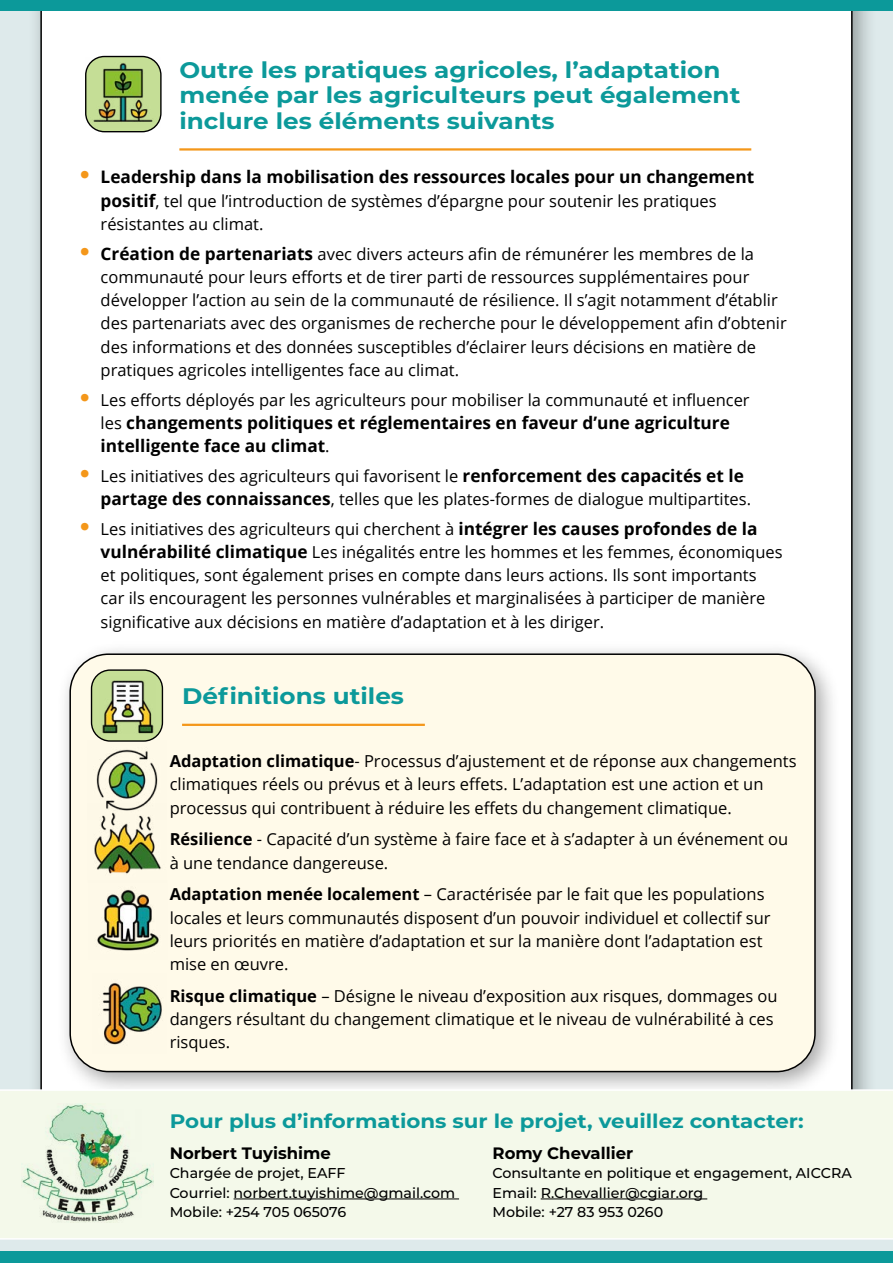
<style>
.page{position:relative;width:893px;height:1263px;background:#deeaeb}
.page>*{position:absolute;margin:0;border:0;box-sizing:border-box;transform-origin:0 0}
.t1{font:700 22.5px/25.5px "Montserrat";color:#0c999a;scale:1.1 1}
.t2{font:700 19.5px "Montserrat";color:#0c999a;scale:1.1 1}
.t3{font:700 17.25px/23.2px "Open Sans";color:#000}
.t4{font:16.5px/23.2px "Open Sans";color:#000}
.t5{font:700 16.5px "Montserrat";color:#000}
.t6{font:500 14.25px/19.5px "Montserrat";color:#000}
.s1{font-family:"Montserrat";font-size:30px;color:#f4971a}
.s2{font-weight:700;font-size:17.25px}
.s3{font-family:"Montserrat";font-weight:700;font-size:30px;color:#f4971a}
.s4{font-weight:400;font-size:16.5px}
.s5{font-weight:700}
</style>
<div class="page">
<div style="left:27px;top:0;width:851px;height:1222px;background:#000;opacity:.35"></div>
<div style="left:40px;top:10px;width:813px;height:1079px;background:#fff"></div>
<hr style="left:179px;top:148px;width:572px;height:3px;background:#f4971a">
<div style="left:86px;top:57px;width:75px;height:75px;background:#c6df97;border-radius:19px"></div>
<div style="left:85px;top:56px;width:77px;height:76px;border:1px solid #000;border-radius:19px"></div>
<img style="left:85px;top:58px;width:76px;height:69px">
<div style="left:0;top:0;width:893px;height:10px;background:#0c999a"></div>
<div style="left:0;top:1251px;width:893px;height:12px;background:#0c999a"></div>
<div style="left:56px;top:640px;width:785px;height:457px;background:#000;opacity:.35"></div>
<div style="left:70px;top:654px;width:745px;height:417px;background:#fffae9;border-radius:38px"></div>
<div style="left:69px;top:653px;width:747px;height:419px;border:2px solid #000;border-radius:38px"></div>
<hr style="left:182px;top:724px;width:243px;height:2px;background:#f4971a">
<div style="left:92px;top:670px;width:70px;height:71px;background:#c6df97;border-radius:19px"></div>
<div style="left:91px;top:669px;width:72px;height:73px;border:1px solid #000;border-radius:19px"></div>
<img style="left:102px;top:680px;width:52px;height:54px">
<img style="left:96px;top:741px;width:62px;height:63px">
<img style="left:94px;top:804px;width:67px;height:147px">
<img style="left:102px;top:983px;width:60px;height:62px">
<div style="left:0;top:1089px;width:893px;height:150px;background:#f4f9ea"></div>
<img style="left:22px;top:1103px;width:132px;height:119px">
<hr style="left:234px;top:1198px;width:225px;height:1px;background:#000">
<hr style="left:541px;top:1198px;width:166px;height:1px;background:#000">
<h1 class="t1" style="left:179px;top:56px;width:511px">Outre les pratiques agricoles, l’adaptation menée par les agriculteurs peut également inclure les éléments suivants</h1>
<p class="t3" style="left:79px;top:165px;width:676px"><span class="s1">•</span> Leadership dans la mobilisation des ressources locales pour un changement</p>
<p class="t4" style="left:101px;top:189px;width:617px"><span class="s2">positif</span>, tel que l’introduction de systèmes d’épargne pour soutenir les pratiques résistantes au climat.</p>
<p class="t4" style="left:101px;top:242px;width:688px;text-indent:-21px"><span class="s3">•</span> <span class="s2">Création de partenariats</span> avec divers acteurs afin de rémunérer les membres de la communauté pour leurs efforts et de tirer parti de ressources supplémentaires pour développer l’action au sein de la communauté de résilience. Il s’agit notamment d’établir des partenariats avec des organismes de recherche pour le développement afin d’obtenir des informations et des données susceptibles d’éclairer leurs décisions en matière de pratiques agricoles intelligentes face au climat.</p>
<p class="t4" style="left:79px;top:387px;width:672px"><span class="s3">•</span> Les efforts déployés par les agriculteurs pour mobiliser la communauté et influencer</p>
<p class="t3" style="left:101px;top:410px;width:631px"><span class="s4">les</span> changements politiques et réglementaires en faveur d’une agriculture intelligente face au climat<span class="s4">.</span></p>
<p class="t4" style="left:101px;top:464px;width:652px;text-indent:-21px"><span class="s3">•</span> Les initiatives des agriculteurs qui favorisent le <span class="s2">renforcement des capacités et le partage des connaissances</span>, telles que les plates-formes de dialogue multipartites.</p>
<p class="t4" style="left:101px;top:516px;width:683px;text-indent:-21px"><span class="s3">•</span> Les initiatives des agriculteurs qui cherchent à <span class="s2">intégrer les causes profondes de la vulnérabilité climatique</span> Les inégalités entre les hommes et les femmes, économiques et politiques, sont également prises en compte dans leurs actions. Ils sont importants car ils encouragent les personnes vulnérables et marginalisées à participer de manière significative aux décisions en matière d’adaptation et à les diriger.</p>
<h1 class="t1" style="left:182px;top:682px;width:203px">Définitions utiles</h1>
<p class="t4" style="left:170px;top:749px;width:628px"><span class="s5">Adaptation climatique</span>- Processus d’ajustement et de réponse aux changements climatiques réels ou prévus et à leurs effets. L’adaptation est une action et un processus qui contribuent à réduire les effets du changement climatique.</p>
<p class="t4" style="left:170px;top:827px;width:620px"><span class="s5">Résilience</span> - Capacité d’un système à faire face et à s’adapter à un événement ou à une tendance dangereuse.</p>
<p class="t4" style="left:170px;top:882px;width:602px"><span class="s5">Adaptation menée localement</span> – Caractérisée par le fait que les populations locales et leurs communautés disposent d’un pouvoir individuel et collectif sur leurs priorités en matière d’adaptation et sur la manière dont l’adaptation est mise en œuvre.</p>
<p class="t4" style="left:170px;top:984px;width:609px"><span class="s5">Risque climatique</span> – Désigne le niveau d’exposition aux risques, dommages ou dangers résultant du changement climatique et le niveau de vulnérabilité à ces risques.</p>
<p class="t2" style="left:170px;top:1106px;width:578px">Pour plus d’informations sur le projet, veuillez contacter:</p>
<p class="t5" style="left:170px;top:1141px;width:163px">Norbert Tuyishime</p>
<p class="t6" style="left:170px;top:1162px;width:287px">Chargée de projet, EAFF<br>Courriel: norbert.tuyishime@gmail.com<br>Mobile: +254 705 065076</p>
<p class="t5" style="left:493px;top:1141px;width:142px">Romy Chevallier</p>
<p class="t6" style="left:493px;top:1162px;width:361px">Consultante en politique et engagement, AICCRA<br>Email: R.Chevallier@cgiar.org<br>Mobile: +27 83 953 0260</p>
</div>
